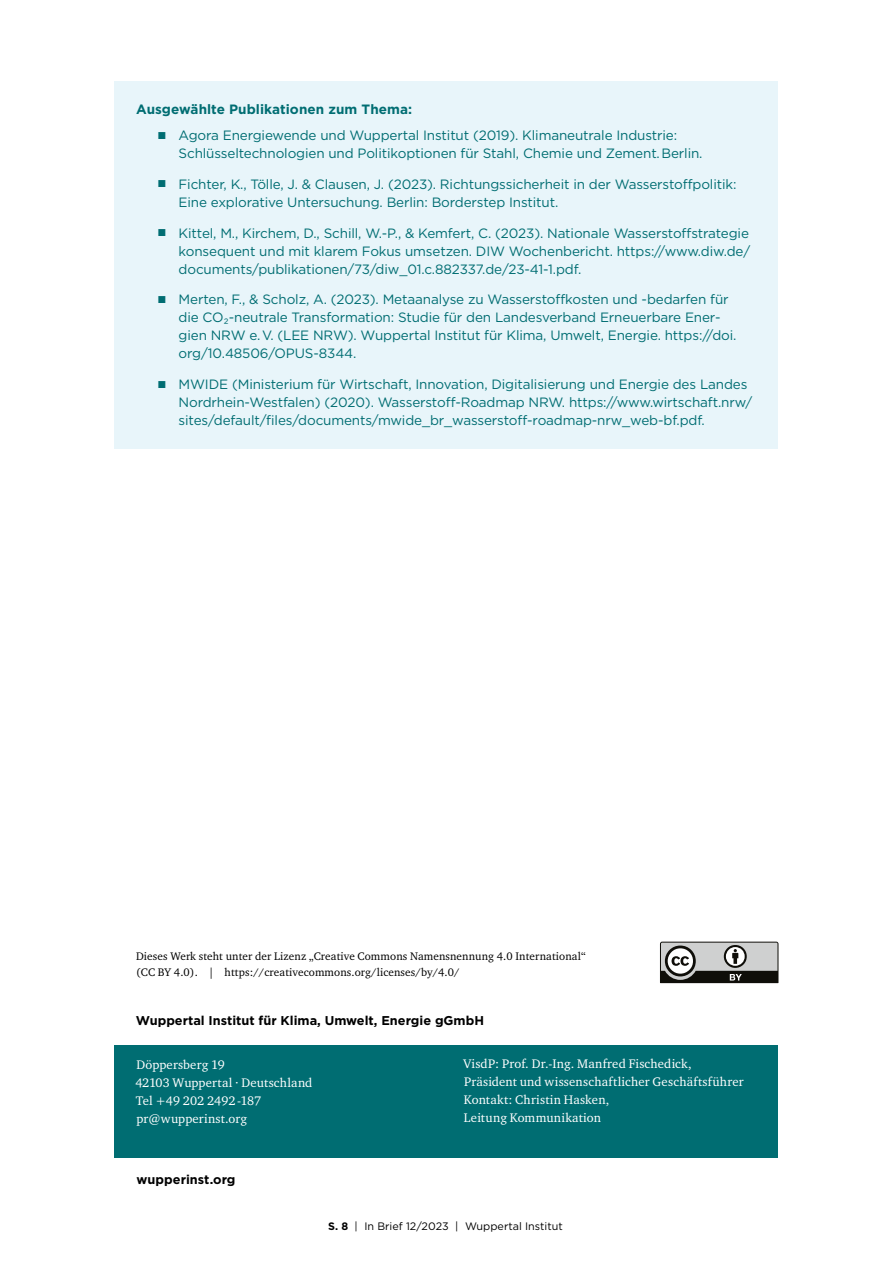
<style>
.page{position:relative;width:893px;height:1263px;background:#fff}
.page>*{position:absolute;margin:0;border:0;box-sizing:border-box;transform-origin:0 0}
.t1{font:13.5px/18px "Gotham";letter-spacing:-.01em;color:#006d72}
.Infokasten_Head{font:700 13.5px "Gotham";letter-spacing:.005em;color:#006d72}
.Text{font:12.75px/18px "Charter ITC Pro";letter-spacing:.015em;color:#fff}
.Text-2{font:700 12.75px "Gotham";color:#000}
._01__Bodytext{font:11.25px/16.5px "Charter ITC Pro";letter-spacing:.01em;color:#000}
.t2{font:10.8px "Gotham";color:#000}
.s1{font-family:"Arial";font-weight:900;font-size:15px}
.s2{font-weight:700}
</style>
<div class="page">
<div style="left:115px;top:81px;width:663px;height:39px;background:#e8f5fa"></div>
<div style="left:115px;top:121px;width:663px;height:61px;background:#e8f5fa"></div>
<div style="left:115px;top:169px;width:663px;height:62px;background:#e8f5fa"></div>
<div style="left:115px;top:218px;width:663px;height:80px;background:#e8f5fa"></div>
<div style="left:115px;top:285px;width:663px;height:97px;background:#e8f5fa"></div>
<div style="left:115px;top:370px;width:663px;height:79px;background:#e8f5fa"></div>
<div style="left:115px;top:1045px;width:663px;height:113px;background:#006d72"></div>
<svg style="left:660px;top:942px;width:118px;height:41px;background:#8c8c8a"></svg>
<p class="Infokasten_Head" style="left:136px;top:100px;width:278px">Ausgewählte Publikationen zum Thema:</p>
<p class="t1" style="left:179px;top:126px;width:525px;text-indent:-21px"><span class="s1">■</span> Agora Energiewende und Wuppertal Institut (2019). Klimaneutrale Industrie:<br>Schlüsseltechnologien und Politikoptionen fü r Stahl, Chemie und Zement. Berlin.</p>
<p class="t1" style="left:179px;top:175px;width:559px;text-indent:-21px"><span class="s1">■</span> Fichter, K., Tölle, J. &amp; Clausen, J. (2023). Richtungssicherheit in der Wasserstoffpolitik:<br>Eine explorative Untersuchung. Berlin: Borderstep Institut.</p>
<p class="t1" style="left:179px;top:223px;width:573px;text-align:justify;text-indent:-21px"><span class="s1">■</span> Kittel, M., Kirchem, D., Schill, W.-P., &amp; Kemfert, C. (2023). Nationale Wasserstoffstrategie konsequent und mit klarem Fokus umsetzen. DIW Wochenbericht. https://www.diw.de/ documents/publikationen/73/diw_01.c.882337.de/23-41-1.pdf.</p>
<p class="t1" style="left:179px;top:290px;width:559px;text-indent:-21px"><span class="s1">■</span> Merten, F., &amp; Scholz, A. (2023). Metaanalyse zu Wasserstoffkosten und -bedarfen für die CO₂-neutrale Transformation: Studie für den Landesverband Erneuerbare Ener&shy;gien NRW e. V. (LEE NRW). Wuppertal Institut für Klima, Umwelt, Energie. https://doi. org/10.48506/OPUS-8344.</p>
<p class="t1" style="left:179px;top:375px;width:575px;text-indent:-21px"><span class="s1">■</span> MWIDE (Ministerium für Wirtschaft, Innovation, Digitalisierung und Energie des Landes<br>Nordrhein-Westfalen) (2020). Wasserstoff-Roadmap NRW. https://www.wirtschaft.nrw/ sites/default/files/documents/mwide_br_wasserstoff-roadmap-nrw_web-bf.pdf.</p>
<p class="_01__Bodytext" style="left:136px;top:947px;width:451px">Dieses Werk steht unter der Lizenz „Creative Commons Namensnennung 4.0 International“ (CC BY 4.0). | https://creativecommons.org/licenses/by/4.0/</p>
<p class="Text-2" style="left:136px;top:1012px;width:350px">Wuppertal Institut für Klima, Umwelt, Energie gGmbH</p>
<p class="Text" style="left:135px;top:1055px;width:179px">Döppersberg 19<br>42103 Wuppertal · Deutschland<br>Tel +49 202 2492-187 pr@wupperinst.org</p>
<p class="Text" style="left:463px;top:1054px;width:282px">VisdP: Prof. Dr.-Ing. Manfred Fischedick, Präsident und wissenschaftlicher Geschäftsführer Kontakt: Christin Hasken,<br>Leitung Kommunikation</p>
<p class="Text-2" style="left:136px;top:1171px;width:101px">wupperinst.org</p>
<p class="t2" style="left:328px;top:1219px;width:236px"><span class="s2">S. 8</span> | In Brief 12/2023 | Wuppertal Institut</p>
</div>
